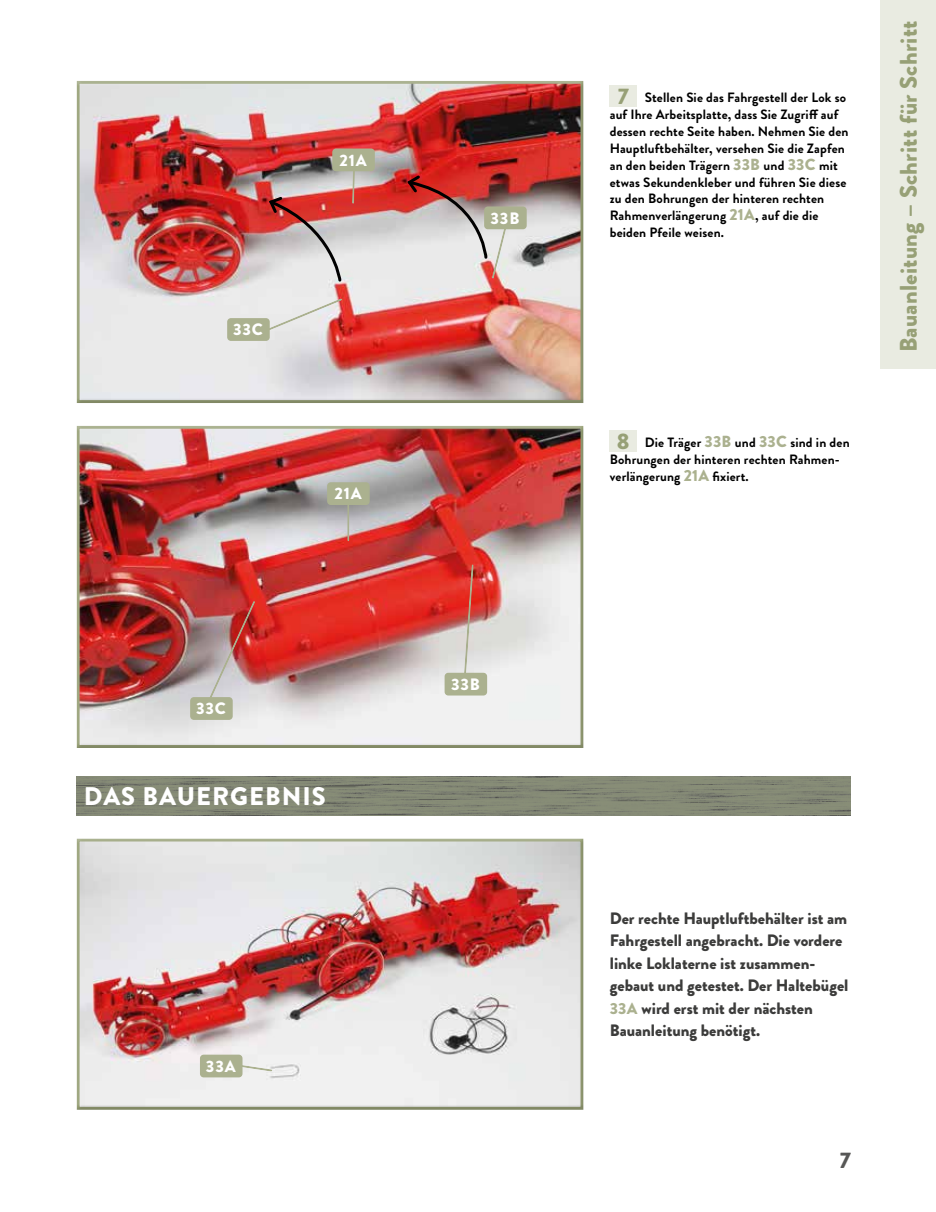
<style>
.page{position:relative;width:936px;height:1212px;background:#fff}
.page>*{position:absolute;margin:0;border:0;box-sizing:border-box;transform-origin:0 0}
.t1{font:900 25.5px "Brandon Grotesque";letter-spacing:.04em;color:#fff}
.t2{font:900 24px "Brandon Grotesque";letter-spacing:.01em;color:#97a076}
.t3{font:900 22.5px "Brandon Grotesque";color:#575756}
.t4{font:900 16.5px/22.5px "Brandon Grotesque";color:#3c3c3b}
.t5{font:900 16.5px "Brandon Grotesque";letter-spacing:.055em;color:#fff}
.t6{font:700 13.5px/17px "Brandon Grotesque";letter-spacing:.01em;color:#000}
.s1{font-weight:900;font-size:22.5px;color:#97a076}
.s2{font-weight:900;font-size:16.05px;color:#abb18f}
.s3{font-size:16.05px;color:#abb18f}
</style>
<div class="page">
<div style="left:880px;top:0;width:55px;height:369px;background:#e9ebe1"></div>
<img style="left:77px;top:776px;width:773px;height:40px">
<div style="left:76px;top:838px;width:509px;height:272px;background:#000;opacity:.15"></div>
<div style="left:609px;top:85px;width:27px;height:21px;background:#e9ebe1"></div>
<div style="left:76px;top:80px;width:509px;height:323px;background:#000;opacity:.15"></div>
<div style="left:609px;top:430px;width:27px;height:21px;background:#e9ebe1"></div>
<div style="left:76px;top:425px;width:509px;height:323px;background:#000;opacity:.15"></div>
<svg style="left:461px;top:561px;width:13px;height:112px"></svg>
<div style="left:445px;top:673px;width:41px;height:22px;background:#abb18f;border-radius:3px"></div>
<div style="left:444px;top:673px;width:43px;height:22px;border:2px solid #abb18f;border-radius:3px"></div>
<hr style="left:346px;top:488px;width:3px;height:55px;background:#fff;opacity:.19">
<hr style="left:347px;top:488px;width:4px;height:55px;background:#000;opacity:.3">
<div style="left:328px;top:483px;width:41px;height:21px;background:#abb18f;border-radius:3px"></div>
<div style="left:327px;top:482px;width:42px;height:23px;border:2px solid #abb18f;border-radius:3px"></div>
<img style="left:206px;top:599px;width:51px;height:106px">
<div style="left:191px;top:698px;width:41px;height:21px;background:#abb18f;border-radius:3px"></div>
<div style="left:190px;top:697px;width:43px;height:23px;border:2px solid #abb18f;border-radius:3px"></div>
<svg style="left:246px;top:297px;width:97px;height:44px;background:#e4d4d2"></svg>
<div style="left:228px;top:319px;width:41px;height:21px;background:#abb18f;border-radius:3px"></div>
<div style="left:227px;top:318px;width:43px;height:23px;border:2px solid #abb18f;border-radius:3px"></div>
<div style="left:485px;top:207px;width:41px;height:21px;background:#abb18f;border-radius:3px"></div>
<div style="left:484px;top:206px;width:42px;height:23px;border:2px solid #abb18f;border-radius:3px"></div>
<svg style="left:351px;top:171px;width:6px;height:35px"></svg>
<div style="left:333px;top:149px;width:41px;height:21px;background:#abb18f;border-radius:3px"></div>
<div style="left:332px;top:148px;width:43px;height:23px;border:2px solid #abb18f;border-radius:3px"></div>
<img style="left:405px;top:173px;width:106px;height:109px">
<img style="left:267px;top:194px;width:76px;height:89px">
<svg style="left:242px;top:1062px;width:31px;height:11px"></svg>
<div style="left:201px;top:1055px;width:41px;height:21px;background:#abb18f;border-radius:3px"></div>
<div style="left:200px;top:1054px;width:42px;height:23px;border:2px solid #abb18f;border-radius:3px"></div>
<p class="t5" style="left:233px;top:318px;width:31px">33C</p>
<p class="t5" style="left:339px;top:148px;width:29px">21A</p>
<p class="t5" style="left:334px;top:482px;width:29px">21A</p>
<p class="t5" style="left:196px;top:697px;width:31px">33C</p>
<h1 class="t1" style="left:84px;top:778px;width:243px">DAS BAUERGEBNIS</h1>
<p class="t5" style="left:490px;top:206px;width:30px">33B</p>
<p class="t5" style="left:451px;top:672px;width:30px">33B</p>
<p class="t5" style="left:206px;top:1054px;width:31px">33A</p>
<p class="t6" style="left:609px;top:89px;width:240px;text-indent:8px"><span class="s1">7</span> Stellen Sie das Fahrgestell der Lok so auf Ihre Arbeitsplatte, dass Sie Zugriff auf dessen rechte Seite haben. Nehmen Sie den Hauptluftbehälter, versehen Sie die Zapfen an den beiden Trägern <span class="s2">33B</span> und <span class="s2">33C</span> mit etwas Sekundenkleber und führen Sie diese zu den Bohrungen der hinteren rechten Rahmenverlängerung <span class="s2">21A</span>, auf die die beiden Pfeile weisen.</p>
<p class="t6" style="left:609px;top:434px;width:241px;text-indent:7px"><span class="s1">8</span> Die Träger <span class="s2">33B</span> und <span class="s2">33C</span> sind in den<br>Bohrungen der hinteren rechten Rahmen&shy;verlängerung <span class="s2">21A</span> fixiert.</p>
<h2 class="t2" style="left:891px;top:352px;width:333px;rotate:-90deg">Bauanleitung – Schritt für Schritt</h2>
<p class="t4" style="left:609px;top:907px;width:240px">Der rechte Hauptluftbehälter ist am<br>Fahrgestell angebracht. Die vordere linke Loklaterne ist zusammen&shy;gebaut und getestet. Der Haltebügel<br><span class="s3">33A</span> wird erst mit der nächsten<br>Bauanleitung benötigt.</p>
<h3 class="t3" style="left:839px;top:1144px;width:13px">7</h3>
</div>
